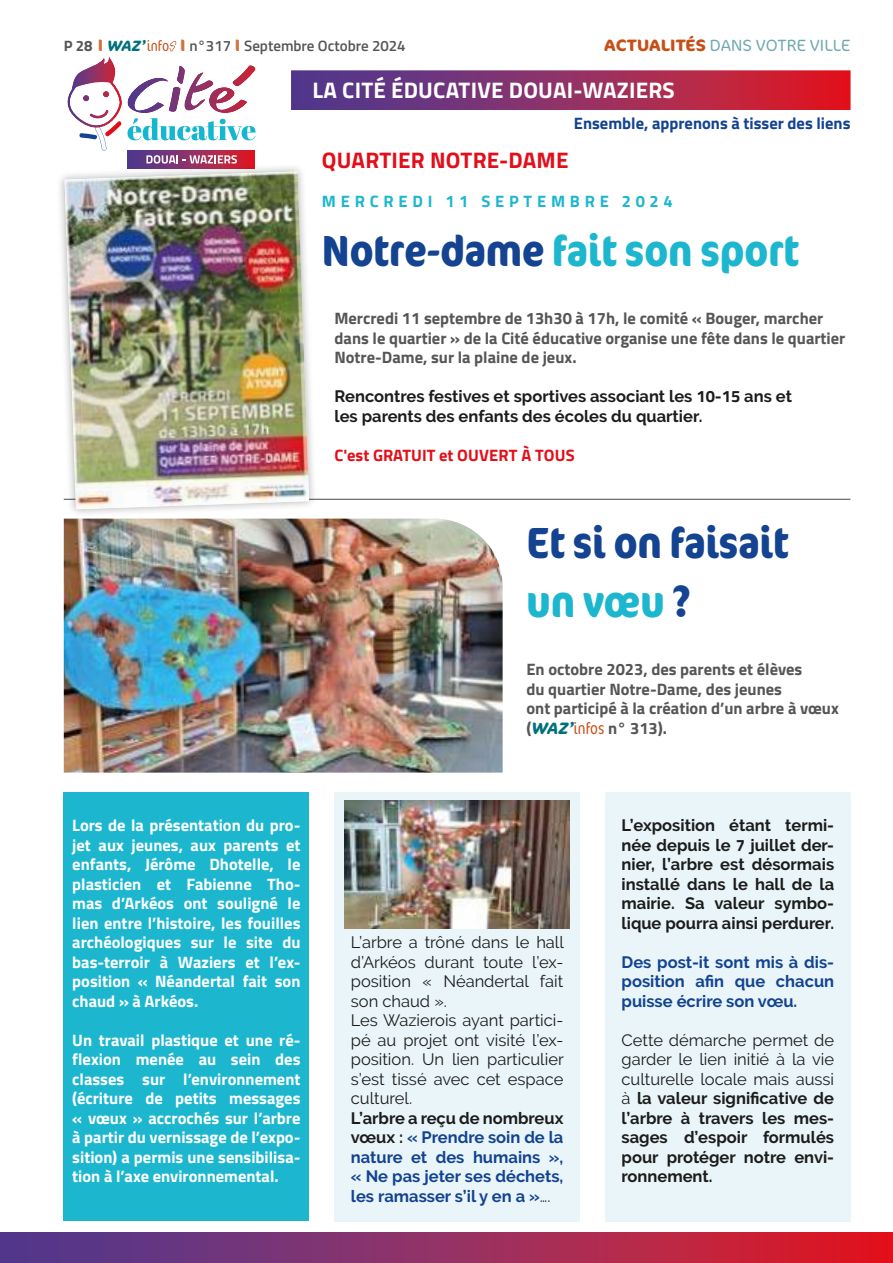
<style>
.page{position:relative;width:893px;height:1263px;background:#fff}
.page>*{position:absolute;margin:0;border:0;box-sizing:border-box;transform-origin:0 0}
.t1{font:700 condensed 43.5px "Cocon Pro";color:#1cb7cf}
.t2{font:700 condensed 43.5px/58.5px "Cocon Pro";color:#134391}
.t3{font:700 22.5px "Titillium Web";letter-spacing:.01em;color:#fff}
.t4{font:700 22.5px "Titillium Web";letter-spacing:.01em;color:#e30e19}
.t5{font:700 16.5px/19.5px "Titillium Web";color:#fff;text-align:justify}
.t6{font:700 16.5px/19.5px "Raleway";color:#1c1c1b;text-align:justify}
.t7{font:700 16.5px/19.5px "Titillium Web";color:#575656}
.t8{font:16.5px/19.5px "Raleway";color:#1c1c1b}
.t9{font:700 16.5px/19.5px "Raleway";color:#134391;text-align:justify}
.t10{font:700 16.5px "Titillium Web";color:#134391}
.t11{font:700 16.5px "Titillium Web";color:#e30e19}
.t12{font:300 16.5px "Cocon Pro";letter-spacing:.01em;color:#70a8b0}
.t13{font:700 16.5px "Titillium Web";letter-spacing:.29em;color:#1cb7cf}
.t14{font:600 15px "Titillium Web";color:#575656}
.s1{font-weight:700;color:#c55017}
.s2{font-weight:700}
.s3{font-family:"Cocon Pro";font-weight:700;font-size:16.5px;color:#d1733c}
.s4{font-family:"Cocon Pro";font-weight:700;font-style:italic;color:#00707b}
.s5{font-family:"Cocon Pro";font-weight:300;font-stretch:condensed;color:#c55017}
.s6{color:#134391}
.s7{font-family:"Titillium Web"}
.s8{color:#1cb7cf}
.s9{font-family:"Cocon Pro";font-style:italic;color:#00707b}
.s10{color:#1c1c1b}
.s11{font-weight:400;color:#1c1c1b}
.s12{font-weight:400}
</style>
<div class="page">
<img style="left:291px;top:71px;width:559px;height:39px">
<img style="left:67px;top:56px;width:55px;height:65px">
<img style="left:128px;top:66px;width:128px;height:47px">
<svg style="left:79px;top:118px;width:177px;height:45px"></svg>
<img style="left:0;top:1233px;width:892px;height:30px">
<div style="left:64px;top:792px;width:245px;height:428px;background:#1cb7cf"></div>
<hr style="left:64px;top:499px;width:786px;height:1px;background:#46484f">
<div style="left:334px;top:792px;width:246px;height:429px;background:#e9f5f9"></div>
<div style="left:605px;top:792px;width:245px;height:429px;background:#e9f5f9"></div>
<img style="left:344px;top:801px;width:226px;height:127px">
<img style="left:64px;top:519px;width:439px;height:254px">
<div style="left:56px;top:163px;width:261px;height:354px;background:#1c1c1b;opacity:.35"></div>
<img style="left:65px;top:171px;width:244px;height:338px">
<svg style="left:169px;top:41px;width:8px;height:12px"></svg>
<p class="t12" style="left:604px;top:36px;width:247px"><span class="s1">ACTUALITÉS</span> DANS VOTRE VILLE</p>
<h2 class="t3" style="left:313px;top:76px;width:364px">LA CITÉ ÉDUCATIVE DOUAI-WAZIERS</h2>
<p class="t10" style="left:574px;top:113px;width:278px">Ensemble, apprenons à tisser des liens</p>
<h2 class="t4" style="left:322px;top:147px;width:248px">QUARTIER NOTRE-DAME</h2>
<p class="t14" style="left:64px;top:37px;width:343px"><span class="s2">P 28</span> <span class="s3">I</span> <span class="s4">WAZ’</span><span class="s5">info</span> <span class="s3">I</span> n°317 <span class="s3">I</span> Septembre Octobre 2024</p>
<p class="t13" style="left:322px;top:191px;width:352px">MERCREDI 11 SEPTEMBRE 2024</p>
<h1 class="t1" style="left:322px;top:232px;width:479px"><span class="s6">Notre-dame</span> fait son sport</h1>
<p class="t7" style="left:334px;top:308px;width:512px">Mercredi 11 septembre de 13h30 à 17h, le comité « Bouger, marcher dans le quartier » de la Cité éducative organise une fête dans le quartier<br>Notre-Dame, sur la plaine de jeux.</p>
<p class="t6" style="left:334px;top:387px;width:459px">Rencontres festives et sportives associant les <span class="s7">10</span>-<span class="s7">15</span> ans et les parents des enfants des écoles du quartier.</p>
<p class="t11" style="left:334px;top:445px;width:242px">C'est GRATUIT et OUVERT À TOUS</p>
<h1 class="t2" style="left:526px;top:517px;width:264px">Et si on faisait <span class="s8">un vœu</span> ?</h1>
<p class="t5" style="left:72px;top:815px;width:230px">Lors de la présentation du pro&shy;jet aux jeunes, aux parents et enfants, Jérôme Dhotelle, le plasticien et Fabienne Tho&shy;mas d’Arkéos ont souligné le lien entre l’histoire, les fouilles archéologiques sur le site du bas-terroir à Waziers et l’ex&shy;position « Néandertal fait son chaud » à Arkéos.</p>
<p class="t5" style="left:72px;top:1030px;width:230px">Un travail plastique et une ré&shy;flexion menée au sein des classes sur l’environnement (écriture de petits messages « vœux » accrochés sur l’arbre à partir du vernissage de l’expo&shy;sition) a permis une sensibilisa&shy;tion à l’axe environnemental.</p>
<p class="t7" style="left:526px;top:659px;width:314px">En octobre 2023, des parents et élèves<br>du quartier Notre-Dame, des jeunes<br>ont participé à la création d’un arbre à vœux (<span class="s9">WAZ’</span><span class="s5">infos</span> n° 313).</p>
<p class="t8" style="left:351px;top:933px;width:215px">L’arbre a trôné dans le hall d’Arkéos durant toute l’ex&shy;position « Néandertal fait son chaud ».<br>Les Wazierois ayant partici&shy;pé au projet ont visité l’ex&shy;position. Un lien particulier s’est tissé avec cet espace culturel.</p>
<p class="t9" style="left:351px;top:1108px;width:214px"><span class="s10">L’arbre a reçu de nombreux vœux :</span> « Prendre soin de la nature et des humains », « Ne pas jeter ses déchets, les ramasser s’il y en a »<span class="s11">….</span></p>
<p class="t6" style="left:622px;top:816px;width:214px">L’exposition étant termi&shy;née depuis le <span class="s7">7</span> juillet der&shy;nier, l’arbre est désormais installé dans le hall de la mairie. Sa valeur symbo&shy;lique pourra ainsi perdurer.</p>
<p class="t9" style="left:622px;top:952px;width:214px">Des post-it sont mis à dis&shy;position afin que chacun puisse écrire son vœu.</p>
<p class="t6" style="left:622px;top:1030px;width:214px"><span class="s12">Cette démarche permet de garder le lien initié à la vie culturelle locale mais aussi à</span> la valeur significative de l’arbre à travers les mes&shy;sages d’espoir formulés pour protéger notre envi&shy;ronnement.</p>
</div>
